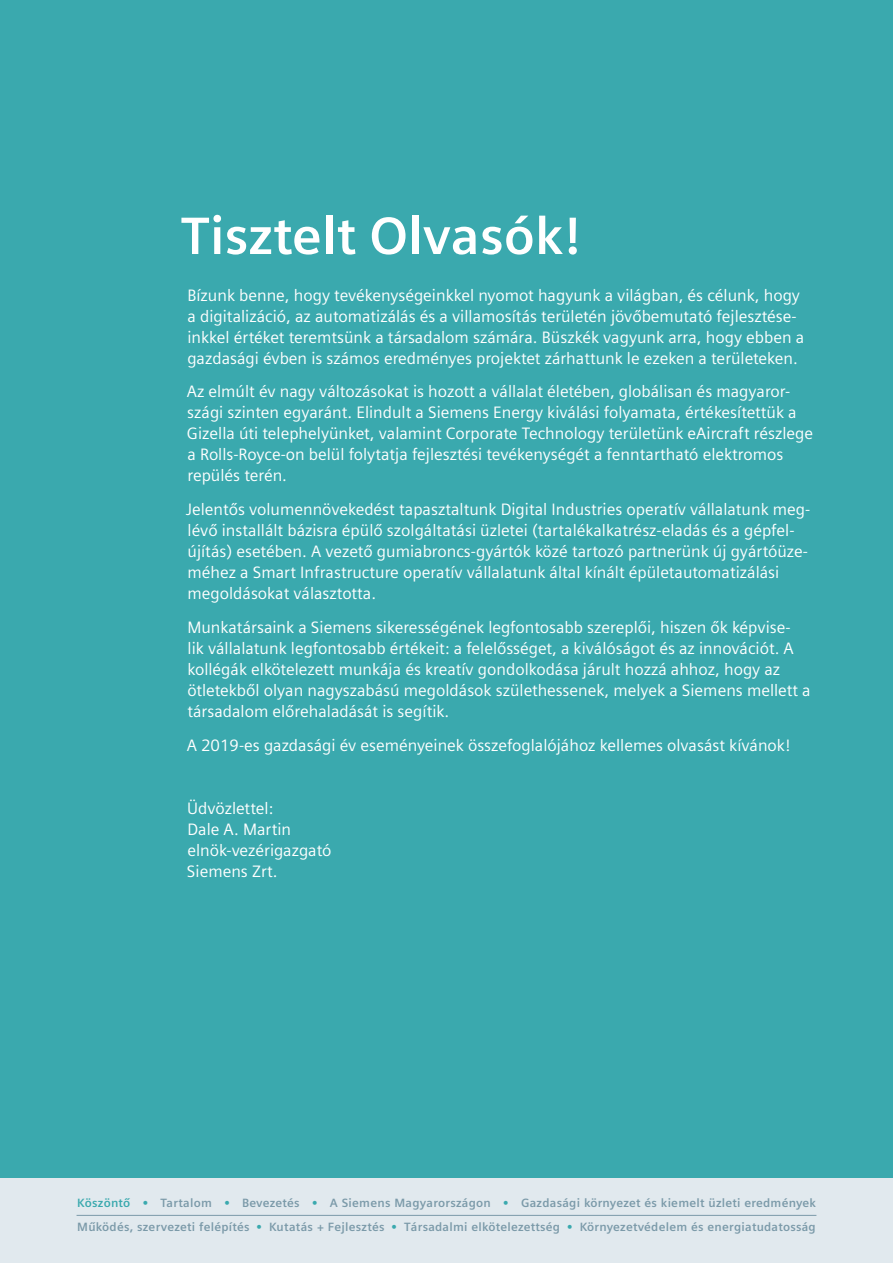
<style>
.page{position:relative;width:893px;height:1263px;background:#fff}
.page>*{position:absolute;margin:0;border:0;box-sizing:border-box;transform-origin:0 0}
.t1{font:700 52.5px "Siemens Sans";color:#fff}
.t2{font:16.5px/21px "Siemens Sans";color:#fff}
.t3{font:700 12px/24px "Siemens Sans";letter-spacing:.02em;color:#7b9aa9}
.s1{color:#3aa9ae}
</style>
<div class="page">
<div style="left:0;top:1178px;width:893px;height:85px;background:#e1e9ee"></div>
<hr style="left:77px;top:1215px;width:739px;height:1px;background:#7b9aa9">
<div style="left:0;top:0;width:893px;height:1178px;background:#3aa9ae"></div>
<h1 class="t1" style="left:181px;top:206px;width:401px">Tisztelt Olvasók!</h1>
<p class="t2" style="left:187px;top:284px;width:618px">Bízunk benne, hogy tevékenységeinkkel nyomot hagyunk a világban, és célunk, hogy a digitalizáció, az automatizálás és a villamosítás területén jövőbemutató fejlesztése&shy;inkkel értéket teremtsünk a társadalom számára. Büszkék vagyunk arra, hogy ebben a gazdasági évben is számos eredményes projektet zárhattunk le ezeken a területeken.</p>
<p class="t2" style="left:187px;top:381px;width:628px">Az elmúlt év nagy változásokat is hozott a vállalat életében, globálisan és magyaror&shy;szági szinten egyaránt. Elindult a Siemens Energy kiválási folyamata, értékesítettük a Gizella úti telephelyünket, valamint Corporate Technology területünk eAircraft részlege a Rolls-Royce-on belül folytatja fejlesztési tevékenységét a fenntartható elektromos repülés terén.</p>
<p class="t2" style="left:186px;top:499px;width:626px">Jelentős volumennövekedést tapasztaltunk Digital Industries operatív vállalatunk meg&shy;lévő installált bázisra épülő szolgáltatási üzletei (tartalékalkatrész-eladás és a gépfel&shy;újítás) esetében. A vezető gumiabroncs-gyártók közé tartozó partnerünk új gyártóüze&shy;méhez a Smart Infrastructure operatív vállalatunk által kínált épületautomatizálási megoldásokat választotta.</p>
<p class="t2" style="left:187px;top:617px;width:625px">Munkatársaink a Siemens sikerességének legfontosabb szereplői, hiszen ők képvise&shy;lik vállalatunk legfontosabb értékeit: a felelősséget, a kiválóságot és az innovációt. A kollégák elkötelezett munkája és kreatív gondolkodása járult hozzá ahhoz, hogy az ötletekből olyan nagyszabású megoldások születhessenek, melyek a Siemens mellett a társadalom előrehaladását is segítik.</p>
<p class="t2" style="left:187px;top:735px;width:605px">A 2019-es gazdasági év eseményeinek összefoglalójához kellemes olvasást kívánok!</p>
<p class="t2" style="left:187px;top:798px;width:146px">Üdvözlettel:<br>Dale A. Martin elnök-vezérigazgató<br>Siemens Zrt.</p>
<p class="t3" style="left:77px;top:1190px;width:740px"><span class="s1">Köszöntő •</span> Tartalom <span class="s1">•</span> Bevezetés <span class="s1">•</span> A Siemens Magyarországon <span class="s1">•</span> Gazdasági környezet és kiemelt üzleti eredmények<br>Működés, szervezeti felépítés <span class="s1">•</span> Kutatás + Fejlesztés <span class="s1">•</span> Társadalmi elkötelezettség <span class="s1">•</span> Környezetvédelem és energiatudatosság</p>
</div>
